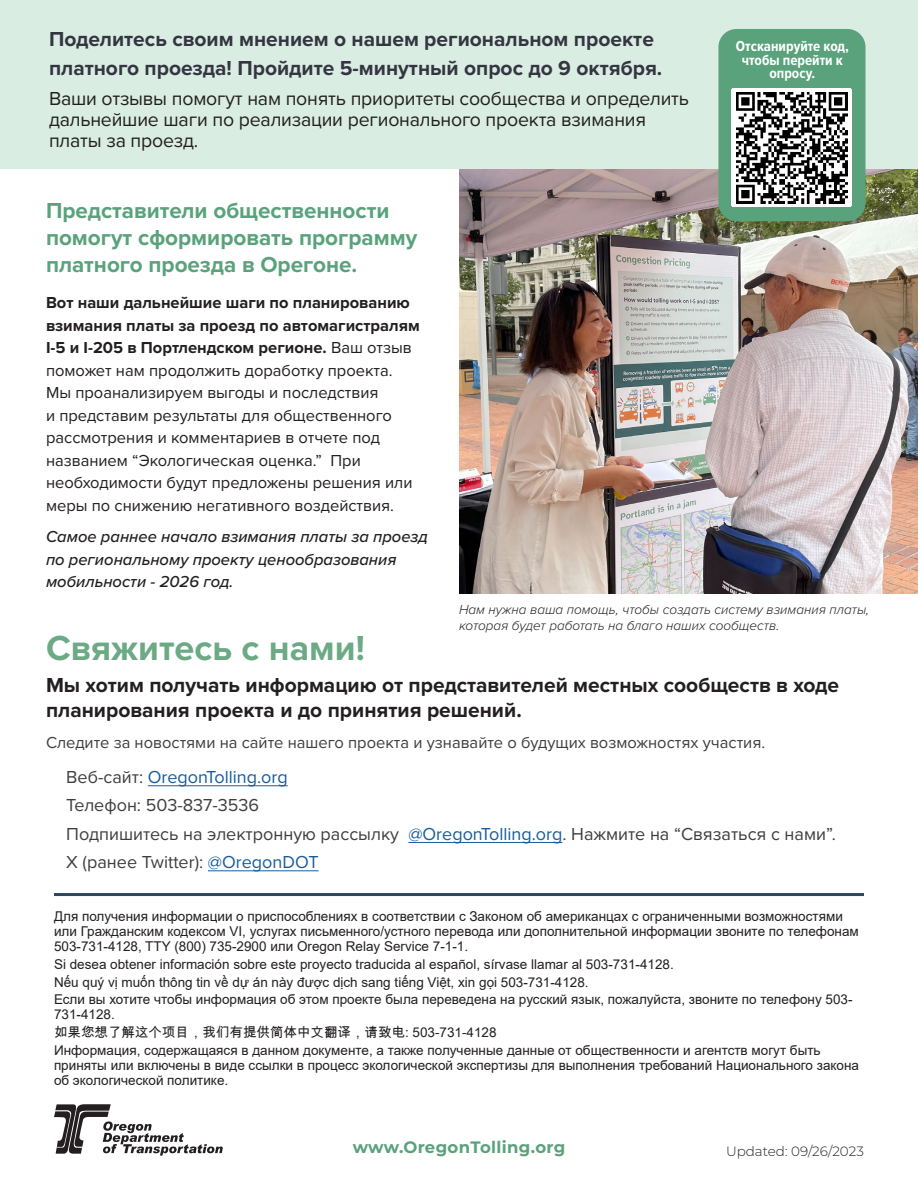
<style>
.page{position:relative;width:918px;height:1188px;background:#fff}
.page>*{position:absolute;margin:0;border:0;box-sizing:border-box;transform-origin:0 0}
.t1{font:700 36px "Proxima Nova";color:#6caa86}
.t2{font:700 22.5px/27px "Proxima Nova";color:#59a27b}
.t3{font:700 21px/25.2px "Proxima Nova";color:#231f20}
.t4{font:700 21px/28.5px "Proxima Nova";color:#353542}
.body_text{font:19.5px/21px "Proxima Nova";letter-spacing:-.01em;color:#231f20}
.Contact_box{font:18px "Proxima Nova";color:#3e3e3f}
.Contact_box-2{font:18px "Proxima Nova";color:#175d9e}
.t5{font:16.5px/22.5px "Proxima Nova";color:#231f20}
.t6{font:italic 500 16.5px/22.5px "Proxima Nova";color:#231f20}
.t7{font:16.5px "Proxima Nova";color:#3e3e3f}
.t8{font:700 16.5px "Montserrat";letter-spacing:.02em;color:#59a27b}
.Scan_the_code{font:700 15px/13.5px "Proxima Nova Cond";color:#fff;text-align:center}
.Paragraph_Style_1{font:13.5px/15px "Arial";color:#231f20}
.t9{font:italic 300 13.5px/16.2px "Proxima Nova";color:#231f20}
.Paragraph_Style_1-2{font:13.5px "Arial Unicode MS";color:#231f20}
.t10{font:300 13.5px "Montserrat";color:#231f20}
.s1{font-weight:700}
.s2{color:#3e3e3f}
.s3{color:#175d9e}
</style>
<div class="page">
<svg style="left:54px;top:1104px;width:169px;height:52px"></svg>
<img style="left:459px;top:168px;width:459px;height:426px">
<hr style="left:54px;top:893px;width:810px;height:3px;background:#294761">
<div style="left:0;top:0;width:918px;height:168px;background:#d9ede2"></div>
<div style="left:718px;top:29px;width:147px;height:192px;background:#59a27b;border-radius:18px"></div>
<div style="left:733px;top:88px;width:118px;height:119px;background:#fff"></div>
<img style="left:736px;top:92px;width:112px;height:111px">
<hr style="left:148px;top:785px;width:140px;height:1px;background:#175d9e">
<hr style="left:408px;top:842px;width:154px;height:1px;background:#175d9e">
<hr style="left:208px;top:870px;width:111px;height:1px;background:#175d9e">
<h3 class="t4" style="left:49px;top:24px;width:615px">Поделитесь своим мнением о нашем региональном проекте платного проезда! Пройдите 5-минутный опрос до 9 октября.</h3>
<p class="body_text" style="left:49px;top:87px;width:642px">Ваши отзывы помогут нам понять приоритеты сообщества и определить дальнейшие шаги по реализации регионального проекта взимания платы за проезд.</p>
<h1 class="t2" style="left:46px;top:197px;width:373px">Представители общественности помогут сформировать программу платного проезда в Орегоне.</h1>
<p class="t5" style="left:46px;top:291px;width:375px"><span class="s1">Вот наши дальнейшие шаги по планированию взимания платы за проезд по автомагистралям I-5 и I-205 в Портлендском регионе.</span> Ваш отзыв поможет нам продолжить доработку проекта.<br>Мы проанализируем выгоды и последствия<br>и представим результаты для общественного рассмотрения и комментариев в отчете под названием “Экологическая оценка.” При необходимости будут предложены решения или меры по снижению негативного воздействия.</p>
<p class="t6" style="left:46px;top:525px;width:383px">Самое раннее начало взимания платы за проезд по региональному проекту ценообразования мобильности - 2026 год.</p>
<p class="Scan_the_code" style="left:736px;top:39px;width:114px">Отсканируйте код, чтобы перейти к опросу.</p>
<p class="t9" style="left:459px;top:601px;width:412px">Нам нужна ваша помощь, чтобы создать систему взимания платы, которая будет работать на благо наших сообществ.</p>
<h4 class="t1" style="left:46px;top:621px;width:320px">Свяжитесь с нами!</h4>
<h4 class="t3" style="left:46px;top:672px;width:795px">Мы хотим получать информацию от представителей местных сообществ в ходе планирования проекта и до принятия решений.</h4>
<h4 class="t7" style="left:46px;top:730px;width:721px">Следите за новостями на сайте нашего проекта и узнавайте о будущих возможностях участия.</h4>
<p class="Contact_box-2" style="left:66px;top:764px;width:223px"><span class="s2">Веб-сайт:</span> OregonTolling.org</p>
<p class="Contact_box" style="left:66px;top:792px;width:194px">Телефон: 503-837-3536</p>
<p class="Contact_box" style="left:66px;top:820px;width:771px">Подпишитесь на электронную рассылку <span class="s3">@OregonTolling.org</span>. Нажмите на “Связаться с нами”.</p>
<p class="Contact_box" style="left:66px;top:849px;width:254px">X (ранее Twitter): <span class="s3">@OregonDOT</span></p>
<p class="Paragraph_Style_1" style="left:54px;top:909px;width:806px">Для получения информации о приспособлениях в соответствии с Законом об американцах с ограниченными возможностями или Гражданским кодексом VI, услугах письменного/устного перевода или дополнительной информации звоните по телефонам<br>503-731-4128, TTY (800) 735-2900 или Oregon Relay Service 7-1-1.</p>
<p class="Paragraph_Style_1" style="left:54px;top:957px;width:621px">Si desea obtener información sobre este proyecto traducida al español, sírvase llamar al 503-731-4128.</p>
<p class="Paragraph_Style_1" style="left:54px;top:974px;width:536px">Nếu quý vị muốn thông tin về dự án này được dịch sang tiếng Việt, xin gọi 503-731-4128.</p>
<p class="Paragraph_Style_1" style="left:54px;top:992px;width:800px">Если вы хотите чтобы информация об этом проекте была переведена на русский язык, пожалуйста, звоните по телефону 503-<br>731-4128.</p>
<p class="Paragraph_Style_1-2" style="left:54px;top:1023px;width:444px">如果您想了解这个项目，我们有提供简体中文翻译，请致电: 503-731-4128</p>
<p class="Paragraph_Style_1" style="left:54px;top:1042px;width:807px">Информация, содержащаяся в данном документе, а также полученные данные от общественности и агентств могут быть приняты или включены в виде ссылки в процесс экологической экспертизы для выполнения требований Национального закона об экологической политике.</p>
<p class="t8" style="left:353px;top:1135px;width:214px">www.OregonTolling.org</p>
<p class="t10" style="left:726px;top:1142px;width:139px">Updated: 09/26/2023</p>
</div>
